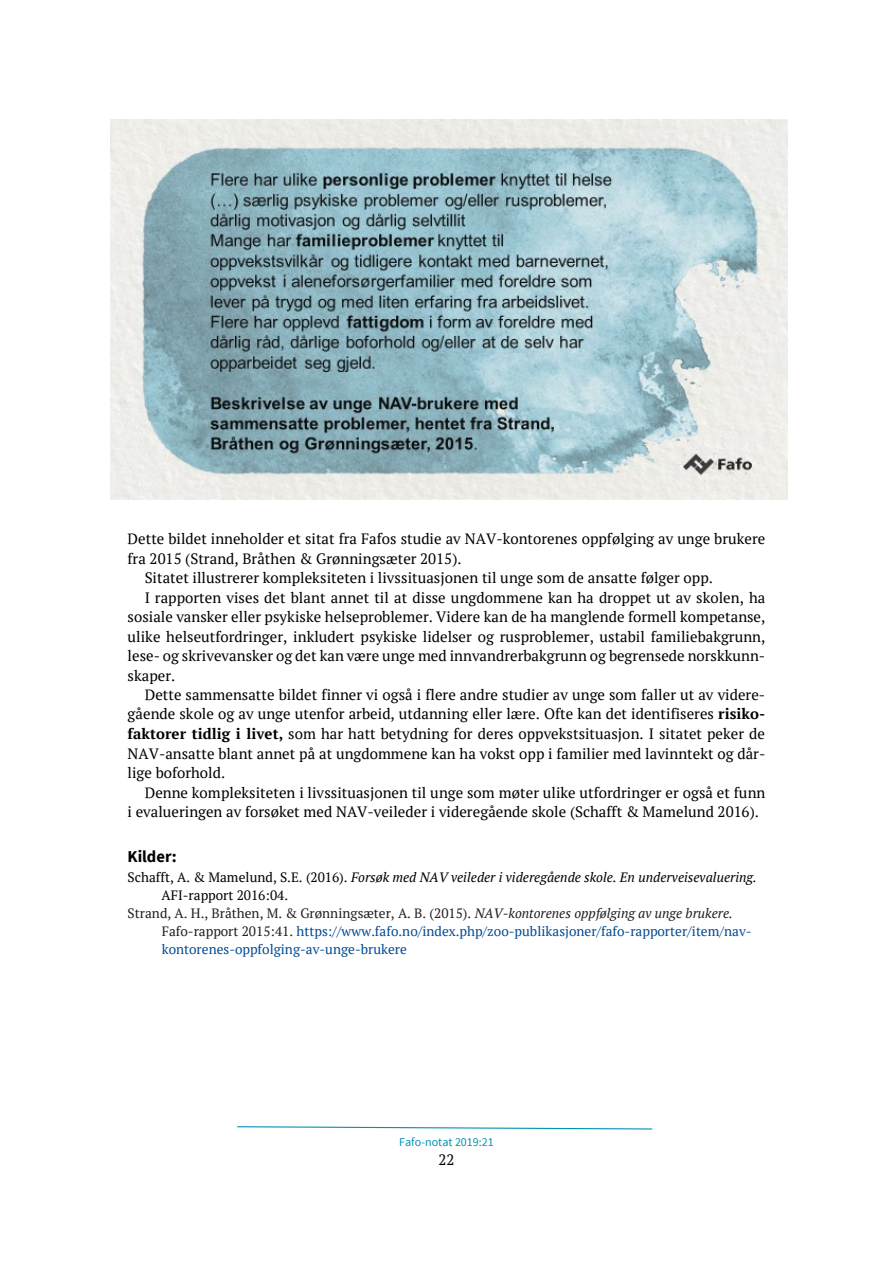
<style>
.page{position:relative;width:893px;height:1263px;background:#fff}
.page>*{position:absolute;margin:0;border:0;box-sizing:border-box;transform-origin:0 0}
.t1{font:700 16.5px "Source Sans Pro";letter-spacing:-.005em;color:#000}
.t2{font:15px/19.5px "PT Serif";color:#000}
.t3{font:13.5px/17.9px "PT Serif";color:#004a93}
.t4{font:italic 13.5px/18px "PT Serif";color:#000}
.t5{font:12px "Source Sans Pro";letter-spacing:-.005em;color:#0093b2}
.s1{font-weight:700}
.s2{font-style:normal}
.s3{color:#1f1f1f}
.s4{font-style:italic;color:#1f1f1f}
</style>
<div class="page">
<svg style="left:237px;top:1126px;width:416px;height:4px"></svg>
<img style="left:111px;top:119px;width:676px;height:381px">
<p class="t2" style="left:128px;top:529px;width:639px">Dette bildet inneholder et sitat fra Fafos studie av NAV-kontorenes oppfølging av unge brukere fra 2015 (Strand, Bråthen &amp; Grønningsæter 2015).</p>
<p class="t2" style="left:145px;top:568px;width:570px">Sitatet illustrerer kompleksiteten i livssituasjonen til unge som de ansatte følger opp.</p>
<p class="t2" style="left:128px;top:587px;width:639px;text-align:justify;text-indent:17px">I rapporten vises det blant annet til at disse ungdommene kan ha droppet ut av skolen, ha sosiale vansker eller psykiske helseproblemer. Videre kan de ha manglende formell kompetanse, ulike helseutfordringer, inkludert psykiske lidelser og rusproblemer, ustabil familiebakgrunn, lese- og skrivevansker og det kan være unge med innvandrerbakgrunn og begrensede norskkunn&shy;skaper.</p>
<p class="t2" style="left:128px;top:685px;width:639px;text-align:justify;text-indent:17px">Dette sammensatte bildet finner vi også i flere andre studier av unge som faller ut av videre&shy;gående skole og av unge utenfor arbeid, utdanning eller lære. Ofte kan det identifiseres <span class="s1">risiko&shy;faktorer tidlig i livet,</span> som har hatt betydning for deres oppvekstsituasjon. I sitatet peker de NAV-ansatte blant annet på at ungdommene kan ha vokst opp i familier med lavinntekt og dår&shy;lige boforhold.</p>
<p class="t2" style="left:128px;top:782px;width:639px;text-indent:17px">Denne kompleksiteten i livssituasjonen til unge som møter ulike utfordringer er også et funn i evalueringen av forsøket med NAV-veileder i videregående skole (Schafft &amp; Mamelund 2016).</p>
<h3 class="t1" style="left:128px;top:845px;width:51px">Kilder:</h3>
<p class="t4" style="left:162px;top:868px;width:597px;text-indent:-34px"><span class="s2">Schafft, A. &amp; Mamelund, S.E. (2016).</span> Forsøk med NAV veileder i videregående skole. En underveisevaluering.<br><span class="s2">AFI-rapport 2016:04.</span></p>
<p class="t3" style="left:162px;top:904px;width:592px;text-indent:-34px"><span class="s3">Strand, A. H., Bråthen, M. &amp; Grønningsæter, A. B. (2015).</span> <span class="s4">NAV-kontorenes oppfølging av unge brukere.<br></span><span class="s3">Fafo-rapport 2015:41.</span> https://www.fafo.no/index.php/zoo-publikasjoner/fafo-rapporter/item/nav&shy;kontorenes-oppfolging-av-unge-brukere</p>
<p class="t5" style="left:399px;top:1135px;width:96px">Fafo-notat 2019:21</p>
<p class="t2" style="left:438px;top:1150px;width:17px">22</p>
</div>
